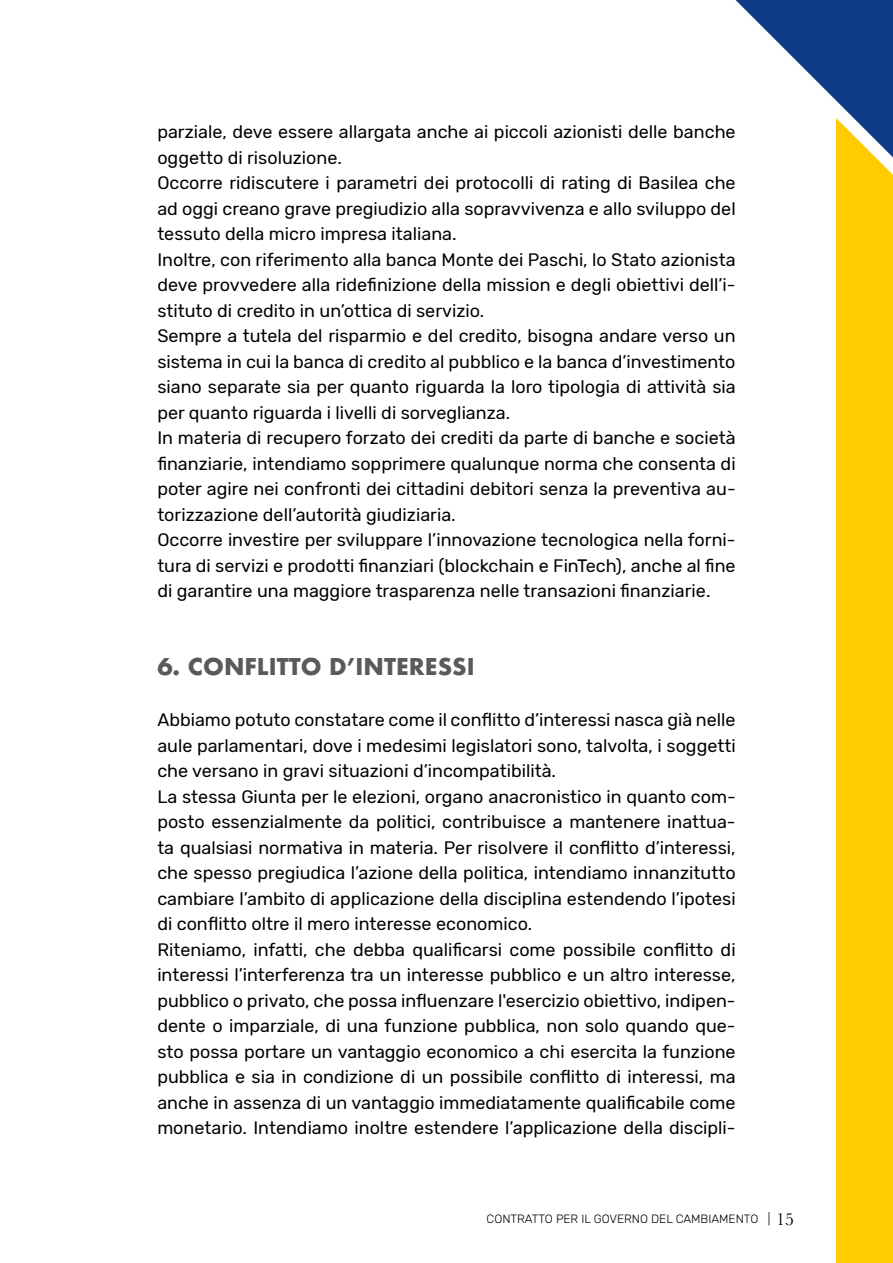
<style>
.page{position:relative;width:893px;height:1263px;background:#fff}
.page>*{position:absolute;margin:0;border:0;box-sizing:border-box;transform-origin:0 0}
.t1{font:700 22.5px "Futura";color:#5a5a59}
.t2{font:18px/25.5px "Rubik";color:#000}
.t3{font:300 12px "Rubik";color:#000}
.s1{font-family:"Baskerville";font-weight:400;font-size:18px}
</style>
<div class="page">
<div style="left:836px;top:0;width:57px;height:1263px;background:#fc0"></div>
<svg style="left:735px;top:0;width:158px;height:175px"></svg>
<p class="t2" style="left:157px;top:119px;width:580px">parziale, deve essere allargata anche ai piccoli azionisti delle banche oggetto di risoluzione.<br>Occorre ridiscutere i parametri dei protocolli di rating di Basilea che ad oggi creano grave pregiudizio alla sopravvivenza e allo sviluppo del tessuto della micro impresa italiana.<br>Inoltre, con riferimento alla banca Monte dei Paschi, lo Stato azionista deve provvedere alla ridefinizione della mission e degli obiettivi dell’i&shy;stituto di credito in un’ottica di servizio.<br>Sempre a tutela del risparmio e del credito, bisogna andare verso un sistema in cui la banca di credito al pubblico e la banca d’investimento siano separate sia per quanto riguarda la loro tipologia di attività sia per quanto riguarda i livelli di sorveglianza.<br>In materia di recupero forzato dei crediti da parte di banche e società finanziarie, intendiamo sopprimere qualunque norma che consenta di poter agire nei confronti dei cittadini debitori senza la preventiva au&shy;torizzazione dell’autorità giudiziaria.<br>Occorre investire per sviluppare l’innovazione tecnologica nella forni&shy;tura di servizi e prodotti finanziari (blockchain e FinTech), anche al fine di garantire una maggiore trasparenza nelle transazioni finanziarie.</p>
<p class="t1" style="left:157px;top:650px;width:319px">6. CONFLITTO D’INTERESSI</p>
<p class="t2" style="left:157px;top:707px;width:580px">Abbiamo potuto constatare come il conflitto d’interessi nasca già nelle aule parlamentari, dove i medesimi legislatori sono, talvolta, i soggetti che versano in gravi situazioni d’incompatibilità.<br>La stessa Giunta per le elezioni, organo anacronistico in quanto com&shy;posto essenzialmente da politici, contribuisce a mantenere inattua&shy;ta qualsiasi normativa in materia. Per risolvere il conflitto d’interessi, che spesso pregiudica l’azione della politica, intendiamo innanzitutto cambiare l’ambito di applicazione della disciplina estendendo l’ipotesi di conflitto oltre il mero interesse economico.<br>Riteniamo, infatti, che debba qualificarsi come possibile conflitto di interessi l’interferenza tra un interesse pubblico e un altro interesse, pubblico o privato, che possa influenzare l'esercizio obiettivo, indipen&shy;dente o imparziale, di una funzione pubblica, non solo quando que&shy;sto possa portare un vantaggio economico a chi esercita la funzione pubblica e sia in condizione di un possibile conflitto di interessi, ma anche in assenza di un vantaggio immediatamente qualificabile come monetario. Intendiamo inoltre estendere l’applicazione della discipli-</p>
<p class="t3" style="left:487px;top:1212px;width:309px">CONTRATTO PER IL GOVERNO DEL CAMBIAMENTO | <span class="s1">15</span></p>
</div>
